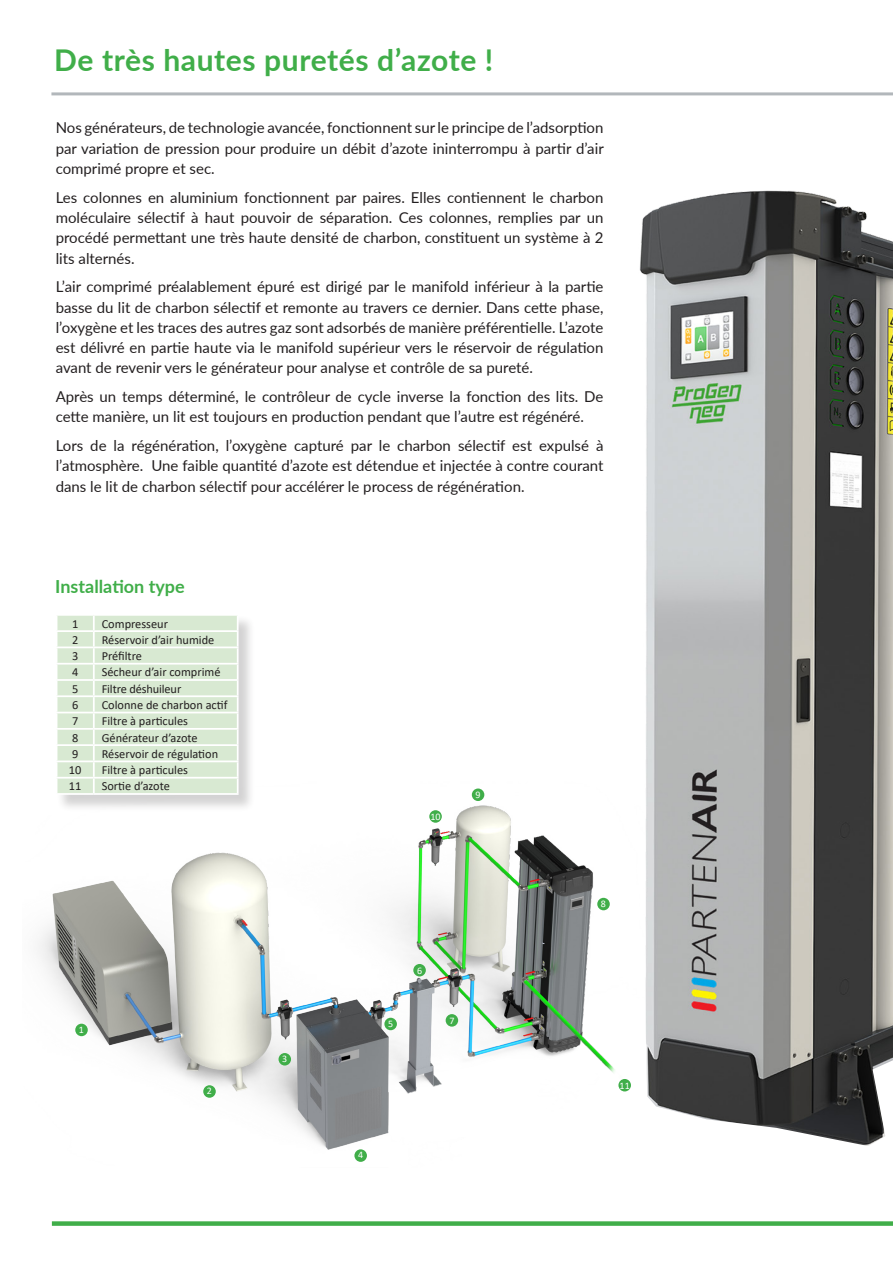
<style>
.page{position:relative;width:893px;height:1263px;background:#fff}
.page>*{position:absolute;margin:0;border:0;box-sizing:border-box;transform-origin:0 0}
.Title_-_Medium_Text{font:700 30px "Lato";letter-spacing:.02em;color:#40ae49}
.Title_-_Medium_Text-2{font:700 18px "Lato";color:#40ae49}
.Body_Text_Black{font:15px/20.2px "Lato";color:#231f20;text-align:justify}
.t1{font:12.3px "Calibri";color:#231f20}
.t2{font:10.05px "Calibri";color:#fff}
</style>
<div class="page">
<img style="left:639px;top:190px;width:254px;height:956px">
<img style="left:38px;top:781px;width:614px;height:381px">
<hr style="left:51px;top:92px;width:842px;height:3px;background:#b2b7bb">
<div style="left:56px;top:615px;width:200px;height:197px;background:#231f20;opacity:.2"></div>
<hr style="left:56px;top:793px;width:38px;height:2px;background:#fff">
<hr style="left:94px;top:793px;width:145px;height:2px;background:#fff">
<svg style="left:56px;top:615px;width:183px;height:179px;background:#ddebd7"></svg>
<div style="left:52px;top:1221px;width:841px;height:5px;background:#40ae49"></div>
<div style="left:75px;top:1024px;width:13px;height:12px;background:#40ae49;border-radius:50%"></div>
<div style="left:203px;top:1085px;width:13px;height:13px;background:#40ae49;border-radius:50%"></div>
<div style="left:279px;top:1053px;width:12px;height:12px;background:#40ae49;border-radius:50%"></div>
<div style="left:354px;top:1149px;width:13px;height:13px;background:#40ae49;border-radius:50%"></div>
<div style="left:384px;top:1018px;width:13px;height:12px;background:#40ae49;border-radius:50%"></div>
<div style="left:413px;top:964px;width:13px;height:12px;background:#40ae49;border-radius:50%"></div>
<div style="left:446px;top:1014px;width:12px;height:12px;background:#40ae49;border-radius:50%"></div>
<div style="left:429px;top:810px;width:13px;height:13px;background:#40ae49;border-radius:50%"></div>
<div style="left:618px;top:1079px;width:13px;height:12px;background:#40ae49;border-radius:50%"></div>
<div style="left:597px;top:898px;width:13px;height:12px;background:#40ae49;border-radius:50%"></div>
<div style="left:472px;top:788px;width:12px;height:13px;background:#40ae49;border-radius:50%"></div>
<p class="Title_-_Medium_Text" style="left:54px;top:38px;width:440px">De très hautes puretés d’azote !</p>
<p class="Body_Text_Black" style="left:56px;top:117px;width:550px">Nos générateurs, de technologie avancée, fonctionnent sur le principe de l’adsorption par variation de pression pour produire un débit d’azote ininterrompu à partir d’air comprimé propre et sec.</p>
<p class="Body_Text_Black" style="left:56px;top:187px;width:549px">Les colonnes en aluminium fonctionnent par paires. Elles contiennent le charbon moléculaire sélectif à haut pouvoir de séparation. Ces colonnes, remplies par un procédé permettant une très haute densité de charbon, constituent un système à 2 lits alternés.</p>
<p class="Body_Text_Black" style="left:56px;top:276px;width:549px">L’air comprimé préalablement épuré est dirigé par le manifold inférieur à la partie basse du lit de charbon sélectif et remonte au travers ce dernier. Dans cette phase, l’oxygène et les traces des autres gaz sont adsorbés de manière préférentielle. L’azote est délivré en partie haute via le manifold supérieur vers le réservoir de régulation avant de revenir vers le générateur pour analyse et contrôle de sa pureté.</p>
<p class="Body_Text_Black" style="left:56px;top:386px;width:549px">Après un temps déterminé, le contrôleur de cycle inverse la fonction des lits. De cette manière, un lit est toujours en production pendant que l’autre est régénéré.</p>
<p class="Body_Text_Black" style="left:56px;top:435px;width:549px">Lors de la régénération, l’oxygène capturé par le charbon sélectif est expulsé à l’atmosphère. Une faible quantité d’azote est détendue et injectée à contre courant dans le lit de charbon sélectif pour accélérer le process de régénération.</p>
<p class="Title_-_Medium_Text-2" style="left:55px;top:573px;width:131px">Installation type</p>
<p class="t1" style="left:72px;top:615px;width:8px">1</p>
<p class="t1" style="left:102px;top:615px;width:68px">Compresseur</p>
<p class="t1" style="left:72px;top:631px;width:8px">2</p>
<p class="t1" style="left:102px;top:631px;width:114px">Réservoir d’air humide</p>
<p class="t1" style="left:72px;top:647px;width:8px">3</p>
<p class="t1" style="left:102px;top:647px;width:42px">Préfiltre</p>
<p class="t1" style="left:72px;top:664px;width:8px">4</p>
<p class="t1" style="left:102px;top:664px;width:120px">Sécheur d’air comprimé</p>
<p class="t1" style="left:72px;top:680px;width:8px">5</p>
<p class="t1" style="left:102px;top:680px;width:81px">Filtre déshuileur</p>
<p class="t1" style="left:72px;top:696px;width:8px">6</p>
<p class="t1" style="left:102px;top:696px;width:127px">Colonne de charbon actif</p>
<p class="t1" style="left:72px;top:713px;width:8px">7</p>
<p class="t1" style="left:102px;top:713px;width:88px">Filtre à particules</p>
<p class="t1" style="left:72px;top:729px;width:8px">8</p>
<p class="t1" style="left:102px;top:729px;width:97px">Générateur d’azote</p>
<p class="t1" style="left:72px;top:745px;width:8px">9</p>
<p class="t1" style="left:102px;top:745px;width:118px">Réservoir de régulation</p>
<p class="t1" style="left:69px;top:761px;width:14px">10</p>
<p class="t1" style="left:102px;top:761px;width:88px">Filtre à particules</p>
<p class="t1" style="left:69px;top:778px;width:14px">11</p>
<p class="t1" style="left:102px;top:778px;width:70px">Sortie d’azote</p>
<p class="t2" style="left:79px;top:1022px;width:7px">1</p>
<p class="t2" style="left:207px;top:1084px;width:7px">2</p>
<p class="t2" style="left:282px;top:1052px;width:7px">3</p>
<p class="t2" style="left:430px;top:809px;width:12px">10</p>
<p class="t2" style="left:476px;top:787px;width:7px">9</p>
<p class="t2" style="left:388px;top:1016px;width:7px">5</p>
<p class="t2" style="left:417px;top:963px;width:7px">6</p>
<p class="t2" style="left:449px;top:1013px;width:7px">7</p>
<p class="t2" style="left:358px;top:1148px;width:7px">4</p>
<p class="t2" style="left:601px;top:896px;width:7px">8</p>
<p class="t2" style="left:620px;top:1078px;width:12px">11</p>
</div>
